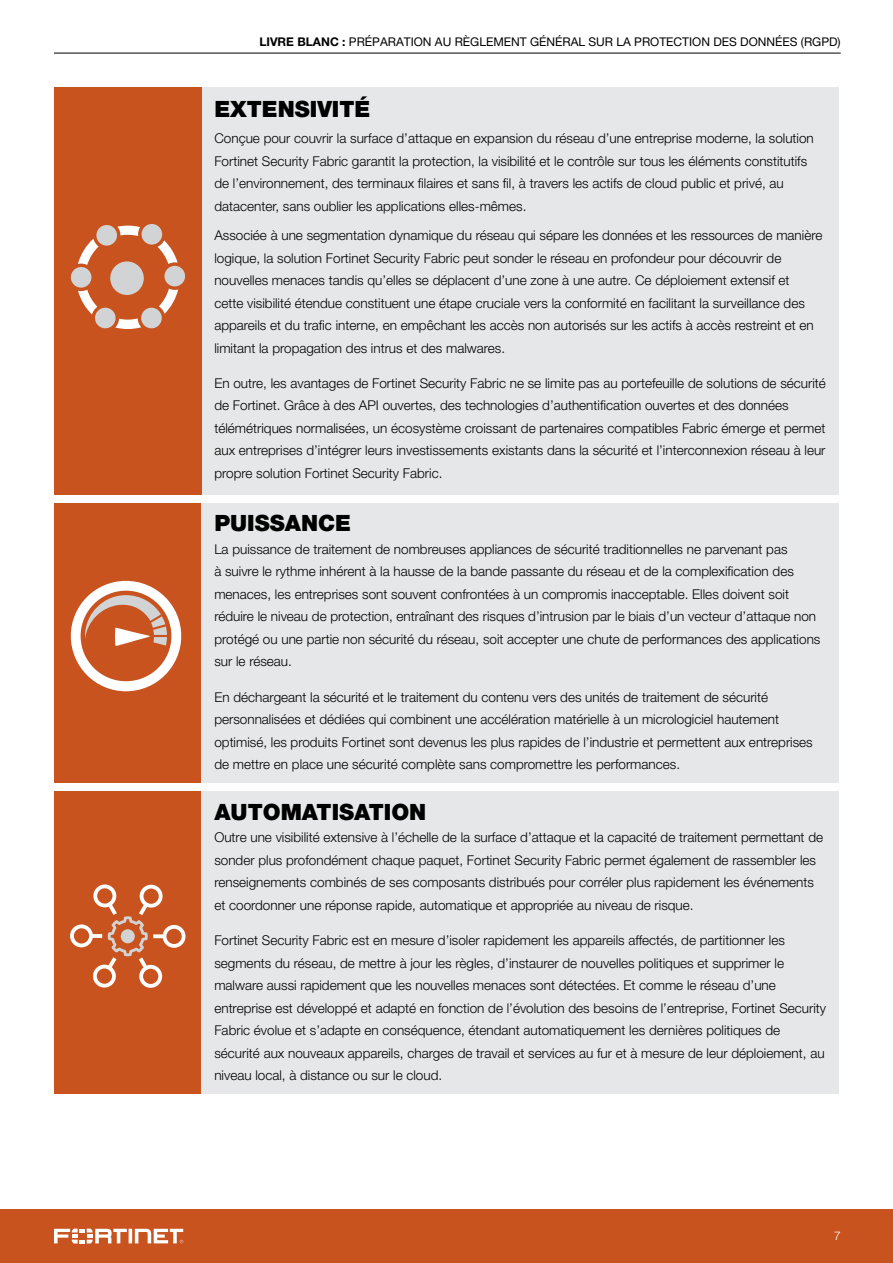
<style>
.page{position:relative;width:893px;height:1263px;background:#fff}
.page>*{position:absolute;margin:0;border:0;box-sizing:border-box;transform-origin:0 0}
.t1{font:900 22.5px "Helvetica Neue LT Pro";color:#000}
.t2{font:300 13.5px/22.5px "Helvetica Neue LT Pro";color:#000}
.t3{font:12px "Helvetica Neue LT Pro";color:#000}
.t4{font:300 12px "Helvetica Neue LT Pro";color:#fff}
.s1{font-weight:700}
</style>
<div class="page">
<div style="left:0;top:1209px;width:893px;height:54px;background:#c8531f"></div>
<svg style="left:54px;top:1228px;width:129px;height:15px"></svg>
<hr style="left:54px;top:53px;width:787px;height:1px;background:#000">
<div style="left:202px;top:88px;width:637px;height:407px;background:#e6e7e8"></div>
<div style="left:54px;top:88px;width:148px;height:407px;background:#c8531f"></div>
<div style="left:141px;top:308px;width:21px;height:20px;background:#d1d3d4;border-radius:50%"></div>
<div style="left:164px;top:266px;width:21px;height:20px;background:#d1d3d4;border-radius:50%"></div>
<div style="left:71px;top:267px;width:20px;height:21px;background:#d1d3d4;border-radius:50%"></div>
<div style="left:142px;top:224px;width:20px;height:21px;background:#d1d3d4;border-radius:50%"></div>
<div style="left:96px;top:225px;width:21px;height:21px;background:#d1d3d4;border-radius:50%"></div>
<div style="left:95px;top:308px;width:21px;height:20px;background:#d1d3d4;border-radius:50%"></div>
<div style="left:110px;top:261px;width:34px;height:34px;background:#d1d3d4;border-radius:50%"></div>
<svg style="left:159px;top:289px;width:19px;height:25px"></svg>
<svg style="left:117px;top:226px;width:23px;height:10px"></svg>
<svg style="left:158px;top:240px;width:20px;height:24px"></svg>
<svg style="left:78px;top:290px;width:19px;height:24px"></svg>
<svg style="left:78px;top:239px;width:21px;height:26px"></svg>
<svg style="left:115px;top:318px;width:26px;height:11px"></svg>
<div style="left:54px;top:503px;width:148px;height:279px;background:#c8531f"></div>
<svg style="left:71px;top:581px;width:110px;height:110px"></svg>
<div style="left:202px;top:503px;width:637px;height:279px;background:#e6e7e8"></div>
<div style="left:54px;top:791px;width:148px;height:303px;background:#c8531f"></div>
<div style="left:202px;top:791px;width:637px;height:303px;background:#e6e7e8"></div>
<svg style="left:70px;top:884px;width:115px;height:104px"></svg>
<p class="t3" style="left:259px;top:35px;width:583px"><span class="s1">LIVRE BLANC :</span> PRÉPARATION AU RÈGLEMENT GÉNÉRAL SUR LA PROTECTION DES DONNÉES (RGPD)</p>
<h1 class="t1" style="left:214px;top:95px;width:157px">EXTENSIVITÉ</h1>
<p class="t2" style="left:214px;top:127px;width:601px">Conçue pour couvrir la surface d’attaque en expansion du réseau d’une entreprise moderne, la solution Fortinet Security Fabric garantit la protection, la visibilité et le contrôle sur tous les éléments constitutifs de l’environnement, des terminaux filaires et sans fil, à travers les actifs de cloud public et privé, au datacenter, sans oublier les applications elles-mêmes.</p>
<p class="t2" style="left:214px;top:224px;width:609px">Associée à une segmentation dynamique du réseau qui sépare les données et les ressources de manière logique, la solution Fortinet Security Fabric peut sonder le réseau en profondeur pour découvrir de nouvelles menaces tandis qu’elles se déplacent d’une zone à une autre. Ce déploiement extensif et<br>cette visibilité étendue constituent une étape cruciale vers la conformité en facilitant la surveillance des appareils et du trafic interne, en empêchant les accès non autorisés sur les actifs à accès restreint et en limitant la propagation des intrus et des malwares.</p>
<p class="t2" style="left:214px;top:372px;width:613px">En outre, les avantages de Fortinet Security Fabric ne se limite pas au portefeuille de solutions de sécurité de Fortinet. Grâce à des API ouvertes, des technologies d’authentification ouvertes et des données télémétriques normalisées, un écosystème croissant de partenaires compatibles Fabric émerge et permet aux entreprises d’intégrer leurs investissements existants dans la sécurité et l’interconnexion réseau à leur propre solution Fortinet Security Fabric.</p>
<h1 class="t1" style="left:214px;top:510px;width:138px">PUISSANCE</h1>
<p class="t2" style="left:214px;top:538px;width:607px">La puissance de traitement de nombreuses appliances de sécurité traditionnelles ne parvenant pas<br>à suivre le rythme inhérent à la hausse de la bande passante du réseau et de la complexification des menaces, les entreprises sont souvent confrontées à un compromis inacceptable. Elles doivent soit réduire le niveau de protection, entraînant des risques d’intrusion par le biais d’un vecteur d’attaque non protégé ou une partie non sécurité du réseau, soit accepter une chute de performances des applications sur le réseau.</p>
<p class="t2" style="left:214px;top:685px;width:600px">En déchargeant la sécurité et le traitement du contenu vers des unités de traitement de sécurité personnalisées et dédiées qui combinent une accélération matérielle à un micrologiciel hautement optimisé, les produits Fortinet sont devenus les plus rapides de l’industrie et permettent aux entreprises de mettre en place une sécurité complète sans compromettre les performances.</p>
<h1 class="t1" style="left:214px;top:798px;width:213px">AUTOMATISATION</h1>
<p class="t2" style="left:214px;top:826px;width:610px">Outre une visibilité extensive à l’échelle de la surface d’attaque et la capacité de traitement permettant de sonder plus profondément chaque paquet, Fortinet Security Fabric permet également de rassembler les renseignements combinés de ses composants distribués pour corréler plus rapidement les événements et coordonner une réponse rapide, automatique et appropriée au niveau de risque.</p>
<p class="t2" style="left:214px;top:929px;width:613px">Fortinet Security Fabric est en mesure d’isoler rapidement les appareils affectés, de partitionner les segments du réseau, de mettre à jour les règles, d’instaurer de nouvelles politiques et supprimer le malware aussi rapidement que les nouvelles menaces sont détectées. Et comme le réseau d’une entreprise est développé et adapté en fonction de l’évolution des besoins de l’entreprise, Fortinet Security Fabric évolue et s’adapte en conséquence, étendant automatiquement les dernières politiques de sécurité aux nouveaux appareils, charges de travail et services au fur et à mesure de leur déploiement, au niveau local, à distance ou sur le cloud.</p>
<p class="t4" style="left:834px;top:1229px;width:8px">7</p>
</div>
